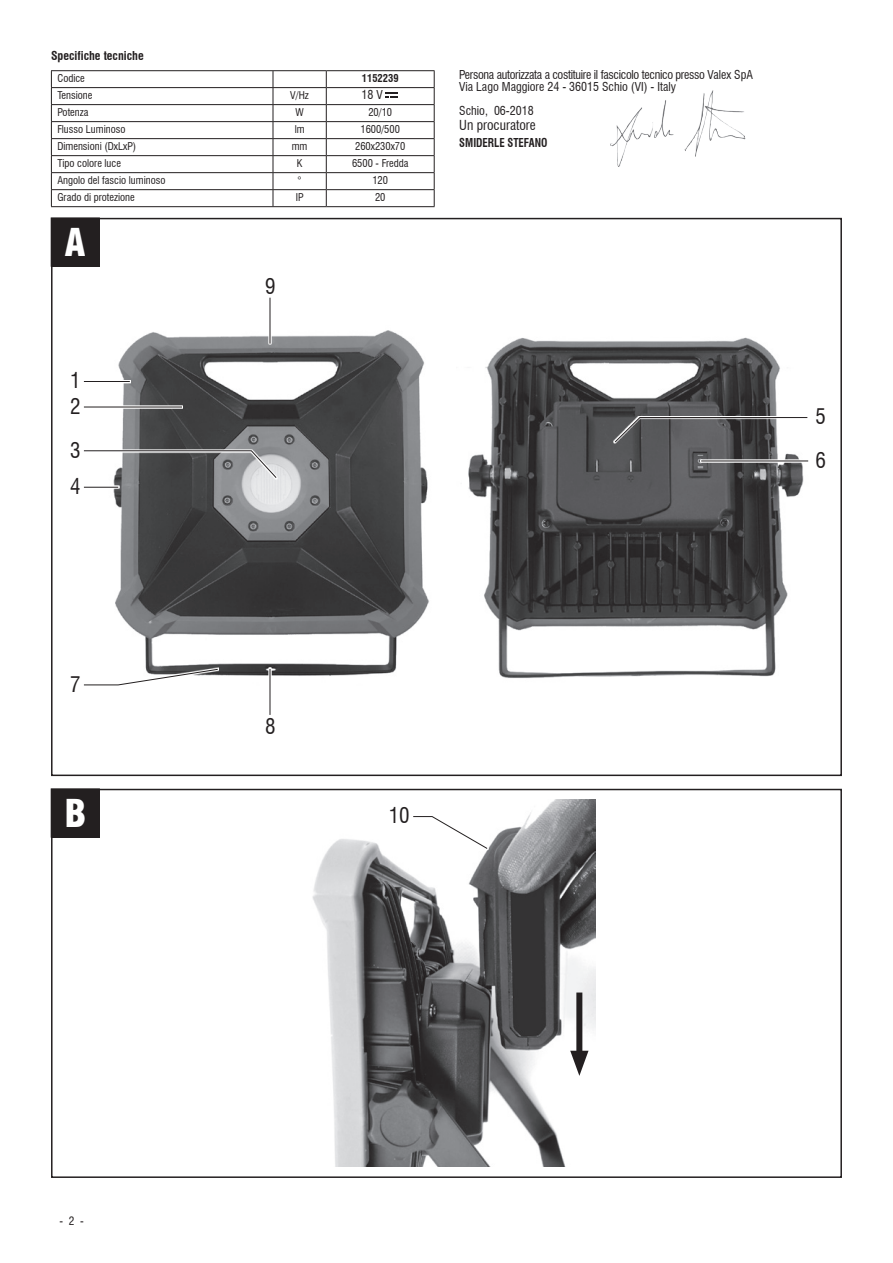
<style>
.page{position:relative;width:893px;height:1263px;background:#fff}
.page>*{position:absolute;margin:0;border:0;box-sizing:border-box;transform-origin:0 0}
.t1{font:900 condensed 37.5px "Swiss 721 BT";color:#fff}
.t2{font:condensed 21px "Swiss 721 BT";color:#231f20}
.Greco_Corpo_testo{font:condensed 13.5px "Swiss 721 BT";color:#231f20}
.Greco_Corpo_testo-2{font:condensed 12px "Swiss 721 BT";letter-spacing:-.025em;color:#231f20}
.Greco_Corpo_testo-3{font:condensed 12px "Swiss 721 BT";color:#231f20}
.Corpo_testo{font:700 condensed 12px "Swiss 721 BT";color:#231f20}
.Greco_Corpo_testo-4{font:700 condensed 12px "Swiss 721 BT";color:#231f20;scale:.9 1}
.Corpo_testo-2{font:condensed 12px "Swiss 721 BT";color:#231f20}
.t3{font:condensed 11.25px "Swiss 721 BT";color:#231f20}
.Corpo_testo-3{font:condensed 10.5px "Swiss 721 BT";color:#231f20}
.Corpo_testo-4{font:700 condensed 10.5px "Swiss 721 BT";color:#231f20}
</style>
<div class="page">
<hr style="left:51px;top:70px;width:222px;height:1px;background:#231f20">
<hr style="left:273px;top:70px;width:53px;height:1px;background:#231f20">
<hr style="left:326px;top:70px;width:109px;height:1px;background:#231f20">
<hr style="left:51px;top:87px;width:222px;height:1px;background:#231f20">
<hr style="left:273px;top:87px;width:53px;height:1px;background:#231f20">
<hr style="left:326px;top:87px;width:109px;height:1px;background:#231f20">
<hr style="left:51px;top:104px;width:222px;height:1px;background:#231f20">
<hr style="left:273px;top:104px;width:53px;height:1px;background:#231f20">
<hr style="left:326px;top:104px;width:109px;height:1px;background:#231f20">
<hr style="left:51px;top:121px;width:222px;height:1px;background:#231f20">
<hr style="left:273px;top:121px;width:53px;height:1px;background:#231f20">
<hr style="left:326px;top:121px;width:109px;height:1px;background:#231f20">
<hr style="left:51px;top:138px;width:222px;height:1px;background:#231f20">
<hr style="left:273px;top:138px;width:53px;height:1px;background:#231f20">
<hr style="left:326px;top:138px;width:109px;height:1px;background:#231f20">
<hr style="left:51px;top:155px;width:222px;height:1px;background:#231f20">
<hr style="left:273px;top:155px;width:53px;height:1px;background:#231f20">
<hr style="left:326px;top:155px;width:109px;height:1px;background:#231f20">
<hr style="left:51px;top:172px;width:222px;height:1px;background:#231f20">
<hr style="left:273px;top:172px;width:53px;height:1px;background:#231f20">
<hr style="left:326px;top:172px;width:109px;height:1px;background:#231f20">
<hr style="left:51px;top:189px;width:222px;height:1px;background:#231f20">
<svg style="left:51px;top:71px;width:1px;height:135px"></svg>
<hr style="left:273px;top:189px;width:53px;height:1px;background:#231f20">
<svg style="left:273px;top:71px;width:1px;height:135px"></svg>
<hr style="left:326px;top:189px;width:109px;height:1px;background:#231f20">
<svg style="left:326px;top:71px;width:1px;height:135px"></svg>
<svg style="left:434px;top:71px;width:1px;height:135px"></svg>
<hr style="left:51px;top:206px;width:222px;height:1px;background:#231f20">
<hr style="left:273px;top:206px;width:53px;height:1px;background:#231f20">
<hr style="left:326px;top:206px;width:109px;height:1px;background:#231f20">
<svg style="left:386px;top:93px;width:12px;height:4px"></svg>
<img style="left:684px;top:92px;width:61px;height:65px">
<div style="left:51px;top:789px;width:791px;height:389px;border:2px solid #231f20"></div>
<div style="left:51px;top:218px;width:48px;height:48px;background:#231f20"></div>
<div style="left:51px;top:218px;width:49px;height:48px;border:1px solid #231f20"></div>
<div style="left:51px;top:789px;width:48px;height:48px;background:#231f20"></div>
<div style="left:51px;top:789px;width:49px;height:48px;border:1px solid #231f20"></div>
<img style="left:113px;top:330px;width:316px;height:346px">
<img style="left:312px;top:800px;width:283px;height:367px">
<img style="left:468px;top:337px;width:336px;height:341px">
<svg style="left:113px;top:449px;width:165px;height:30px"></svg>
<svg style="left:83px;top:450px;width:194px;height:29px"></svg>
<svg style="left:613px;top:416px;width:191px;height:28px"></svg>
<svg style="left:614px;top:417px;width:194px;height:26px"></svg>
<hr style="left:83px;top:380px;width:48px;height:3px;background:#fff">
<hr style="left:84px;top:381px;width:46px;height:1px;background:#231f20">
<svg style="left:268px;top:667px;width:4px;height:48px"></svg>
<hr style="left:270px;top:669px;width:1px;height:46px;background:#231f20">
<svg style="left:268px;top:297px;width:4px;height:48px"></svg>
<hr style="left:270px;top:298px;width:1px;height:46px;background:#231f20">
<svg style="left:84px;top:405px;width:99px;height:4px"></svg>
<hr style="left:84px;top:407px;width:98px;height:1px;background:#231f20">
<svg style="left:83px;top:485px;width:37px;height:4px"></svg>
<hr style="left:84px;top:487px;width:34px;height:1px;background:#231f20">
<svg style="left:113px;top:667px;width:106px;height:1px"></svg>
<svg style="left:83px;top:668px;width:136px;height:18px"></svg>
<div style="left:412px;top:815px;width:77px;height:35px;background:#fff"></div>
<svg style="left:413px;top:816px;width:75px;height:33px"></svg>
<svg style="left:700px;top:459px;width:109px;height:4px"></svg>
<hr style="left:701px;top:461px;width:107px;height:1px;background:#231f20">
<div style="left:576px;top:992px;width:6px;height:69px;background:#231f20"></div>
<svg style="left:570px;top:1051px;width:18px;height:25px"></svg>
<p class="Corpo_testo" style="left:51px;top:49px;width:94px">Specifiche tecniche</p>
<p class="Corpo_testo-3" style="left:57px;top:71px;width:29px">Codice</p>
<p class="Corpo_testo-4" style="left:362px;top:71px;width:38px">1152239</p>
<p class="Corpo_testo-3" style="left:57px;top:88px;width:37px">Tensione</p>
<p class="Corpo_testo-3" style="left:290px;top:88px;width:20px">V/Hz</p>
<p class="Corpo_testo-2" style="left:361px;top:87px;width:23px">18 V</p>
<p class="Corpo_testo-3" style="left:57px;top:106px;width:33px">Potenza</p>
<p class="Corpo_testo-3" style="left:295px;top:106px;width:10px">W</p>
<p class="Corpo_testo-3" style="left:368px;top:106px;width:25px">20/10</p>
<p class="Corpo_testo-3" style="left:57px;top:123px;width:70px">Flusso Luminoso</p>
<p class="Corpo_testo-3" style="left:295px;top:123px;width:11px">lm</p>
<p class="Corpo_testo-3" style="left:360px;top:123px;width:41px">1600/500</p>
<p class="Corpo_testo-3" style="left:57px;top:140px;width:80px">Dimensioni (DxLxP)</p>
<p class="Corpo_testo-3" style="left:292px;top:140px;width:17px">mm</p>
<p class="Corpo_testo-3" style="left:355px;top:140px;width:52px">260x230x70</p>
<p class="Corpo_testo-3" style="left:57px;top:157px;width:65px">Tipo colore luce</p>
<p class="Corpo_testo-3" style="left:297px;top:157px;width:7px">K</p>
<p class="Corpo_testo-3" style="left:352px;top:157px;width:58px">6500 - Fredda</p>
<p class="Corpo_testo-3" style="left:57px;top:174px;width:110px">Angolo del fascio luminoso</p>
<p class="Corpo_testo-3" style="left:298px;top:174px;width:5px">°</p>
<p class="Corpo_testo-3" style="left:372px;top:174px;width:17px">120</p>
<p class="Corpo_testo-3" style="left:57px;top:191px;width:79px">Grado di protezione</p>
<p class="Corpo_testo-3" style="left:296px;top:191px;width:9px">IP</p>
<p class="Corpo_testo-3" style="left:375px;top:191px;width:12px">20</p>
<p class="t1" style="left:65px;top:220px;width:22px">A</p>
<p class="t2" style="left:70px;top:368px;width:12px">1</p>
<p class="t2" style="left:70px;top:394px;width:12px">2</p>
<p class="t2" style="left:70px;top:438px;width:12px">3</p>
<p class="t2" style="left:70px;top:474px;width:12px">4</p>
<p class="t2" style="left:265px;top:274px;width:12px">9</p>
<p class="Greco_Corpo_testo-2" style="left:459px;top:68px;width:295px">Persona autorizzata a costituire il fascicolo tecnico presso Valex SpA</p>
<p class="Greco_Corpo_testo-3" style="left:459px;top:80px;width:218px">Via Lago Maggiore 24 - 36015 Schio (VI) - Italy</p>
<p class="Greco_Corpo_testo-3" style="left:459px;top:104px;width:76px">Schio, 06-2018</p>
<p class="Greco_Corpo_testo" style="left:459px;top:117px;width:78px">Un procuratore</p>
<p class="Greco_Corpo_testo-4" style="left:459px;top:135px;width:100px">SMIDERLE STEFANO</p>
<p class="t2" style="left:815px;top:403px;width:12px">5</p>
<p class="t2" style="left:815px;top:448px;width:12px">6</p>
<p class="t2" style="left:70px;top:672px;width:12px">7</p>
<p class="t1" style="left:64px;top:791px;width:23px">B</p>
<p class="t2" style="left:265px;top:713px;width:12px">8</p>
<p class="t2" style="left:389px;top:802px;width:22px">10</p>
<p class="t3" style="left:60px;top:1214px;width:26px">- 2 -</p>
</div>
